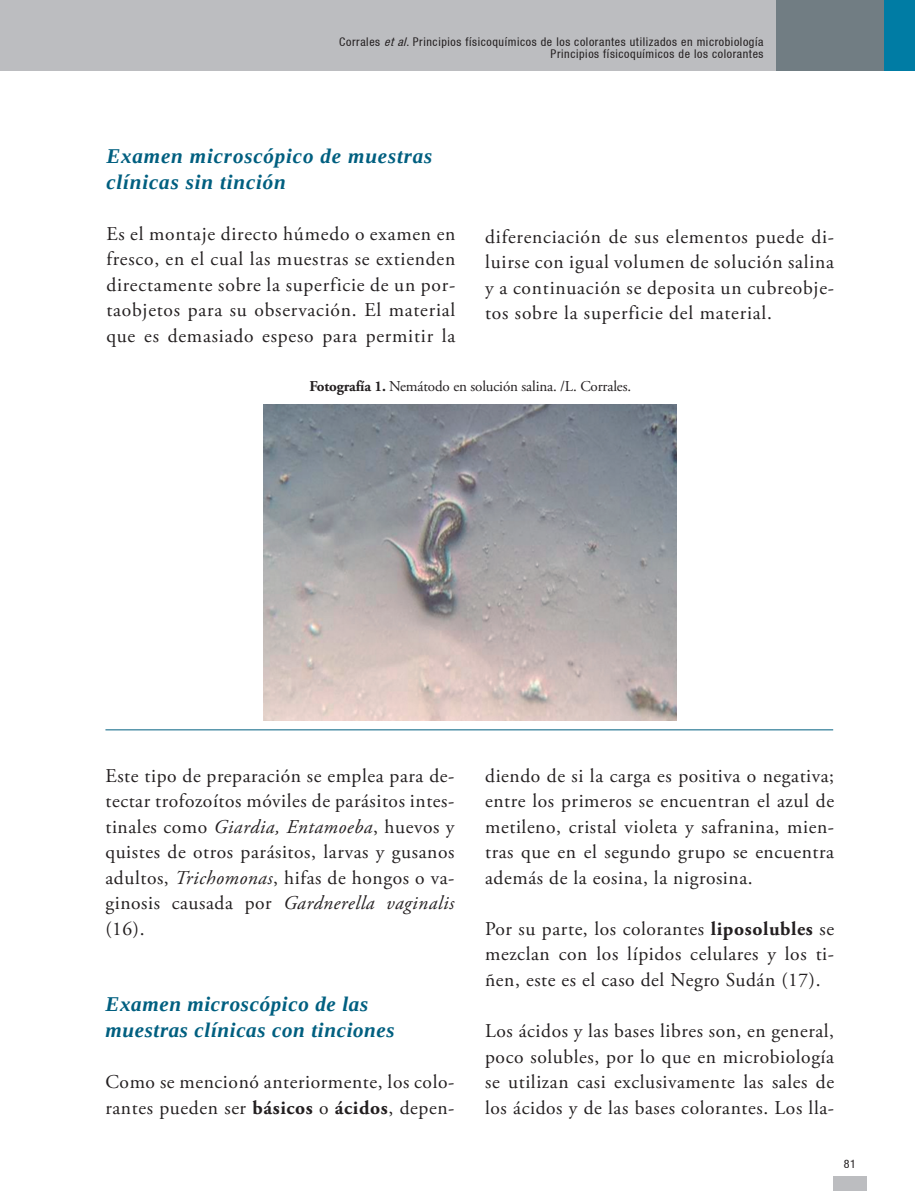
<style>
.page{position:relative;width:915px;height:1191px;background:#fff}
.page>*{position:absolute;margin:0;border:0;box-sizing:border-box;transform-origin:0 0}
.subtitulos_2do_nivel{font:italic 700 21px/25.5px "Liberation Serif";letter-spacing:.03em;color:#005f80}
.t1{font:19.5px/25.5px "Adobe Garamond Pro";letter-spacing:.03em;color:#231f20;text-align:justify}
.t2{font:15px "Adobe Garamond Pro";letter-spacing:-.01em;color:#231f20}
.t3{font:condensed 12px/12px "Helvetica 57";letter-spacing:.05em;color:#231f20;text-align:right}
.s1{font-style:italic}
.s2{font-weight:700}
</style>
<div class="page">
<div style="left:832px;top:1175px;width:34px;height:16px;background:#bcbdc0"></div>
<div style="left:0;top:0;width:914px;height:71px;background:#bcbdc0"></div>
<div style="left:776px;top:0;width:138px;height:71px;background:#717d83"></div>
<div style="left:884px;top:0;width:30px;height:71px;background:#007ca4"></div>
<img style="left:264px;top:404px;width:412px;height:316px">
<hr style="left:105px;top:729px;width:727px;height:1px;background:#005f80">
<p class="t3" style="left:339px;top:35px;width:425px">Corrales <span class="s1">etal</span>. Principios físicoquímicos de los colorantes utilizados en microbiología<br>Principios físicoquímicos de los colorantes</p>
<p class="subtitulos_2do_nivel" style="left:106px;top:143px;width:327px">Examen microscópico de muestras clínicas sin tinción</p>
<p class="t1" style="left:106px;top:221px;width:350px">Es el montaje directo húmedo o examen en fresco, en el cual las muestras se extienden directamente sobre la superficie de un por&shy;taobjetos para su observación. El material que es demasiado espeso para permitir la</p>
<p class="t1" style="left:485px;top:224px;width:350px">diferenciación de sus elementos puede di&shy;luirse con igual volumen de solución salina y a continuación se deposita un cubreobje&shy;tos sobre la superficie del material.</p>
<p class="t2" style="left:309px;top:377px;width:323px"><span class="s2">Fotografía 1.</span> Nemátodo en solución salina. /L. Corrales.</p>
<p class="t1" style="left:105px;top:763px;width:350px">Este tipo de preparación se emplea para de&shy;tectar trofozoítos móviles de parásitos intes&shy;tinales como <span class="s1">Giardia, Entamoeba</span>, huevos y quistes de otros parásitos, larvas y gusanos adultos, <span class="s1">Trichomonas</span>, hifas de hongos o va&shy;ginosis causada por <span class="s1">Gardnerella vaginalis </span>(16).</p>
<p class="subtitulos_2do_nivel" style="left:105px;top:991px;width:291px">Examen microscópico de las muestras clínicas con tinciones</p>
<p class="t1" style="left:105px;top:1069px;width:350px">Como se mencionó anteriormente, los colo&shy;rantes pueden ser <span class="s2">básicos</span> o <span class="s2">ácidos</span>, depen-</p>
<p class="t1" style="left:485px;top:763px;width:350px">diendo de si la carga es positiva o negativa; entre los primeros se encuentran el azul de metileno, cristal violeta y safranina, mien&shy;tras que en el segundo grupo se encuentra además de la eosina, la nigrosina.</p>
<p class="t1" style="left:485px;top:916px;width:350px">Por su parte, los colorantes <span class="s2">liposolubles</span> se mezclan con los lípidos celulares y los ti&shy;ñen, este es el caso del Negro Sudán (17).</p>
<p class="t1" style="left:485px;top:1018px;width:350px">Los ácidos y las bases libres son, en general, poco solubles, por lo que en microbiología se utilizan casi exclusivamente las sales de los ácidos y de las bases colorantes. Los lla-</p>
<p class="t3" style="left:843px;top:1157px;width:14px">81</p>
</div>
